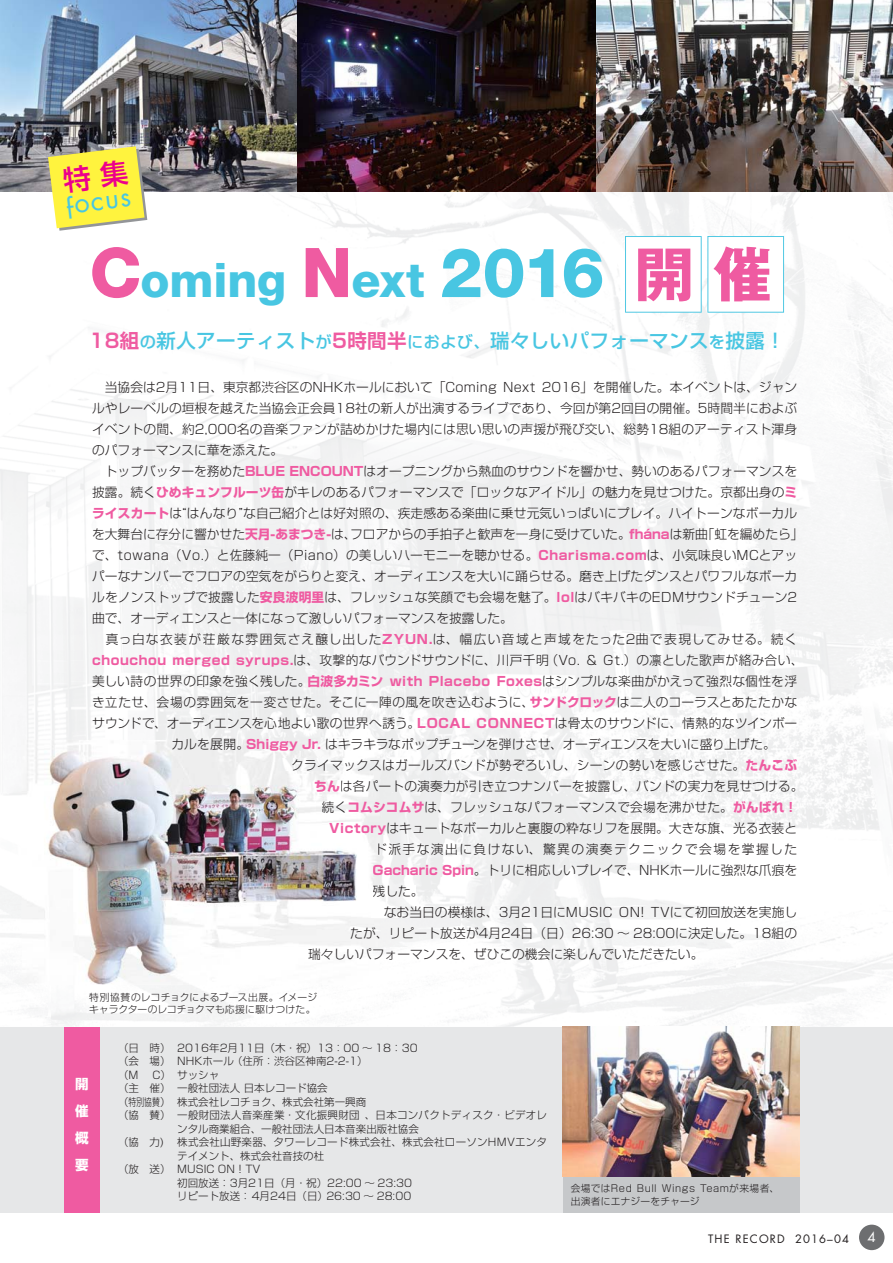
<style>
.page{position:relative;width:893px;height:1263px;background:#fff}
.page>*{position:absolute;margin:0;border:0;box-sizing:border-box;transform-origin:0 0}
.t1{font:800 47.7px "Helvetica Neue";letter-spacing:-.005em;color:#48c6e2}
.t2{font:27px "Futura";color:#48c6e2}
.t3{font:19.5px "Shin Go Pr 6 Medium 90 pv RKSJ H";letter-spacing:.02em;color:#48c6e2}
.t4{font:13.5px/27px "Shin Go Pr 6 Bold 90 pv RKSJ H";color:#fff;text-align:justify}
.t5{font:13.5px "Futura";color:#fff}
.t6{font:12.75px "Shin Go Pr 6 Light 90 pv RKSJ H";letter-spacing:.005em;color:#231f20}
.t7{font:12.75px "Shin Go Pr 6 Light 90 pv RKSJ H";letter-spacing:.03em;color:#231f20}
.t8{font:12.75px "Shin Go Pr 6 Light 90 pv RKSJ H";letter-spacing:.095em;color:#231f20}
.t9{font:12.75px "Shin Go Pr 6 Light 90 pv RKSJ H";letter-spacing:.115em;color:#231f20}
.t10{font:11.25px "Futura";letter-spacing:.1em;color:#231f20}
.t11{font:10.5px "Shin Go Pr 6 Light 90 pv RKSJ H";color:#231f20}
.t12{font:10.5px "Shin Go Pr 6 Light 90 pv RKSJ H";letter-spacing:.025em;color:#231f20}
.t13{font:10.5px "Shin Go Pr 6 Light 90 pv RKSJ H";letter-spacing:.02em;color:#231f20}
.t14{font:9.75px/12.8px "Shin Go Pr 6 Light 90 pv RKSJ H";letter-spacing:.025em;color:#231f20}
.s1{font-size:68.7px;color:#ef5ba1}
.s2{font-size:68.7px}
.s3{font-family:"Gothic MB101 Pr 6 Bold 90 pv RKSJ H";font-weight:400;font-size:59.1px;color:#ef5ba1}
.s4{font-family:"Shin Go Pr 6 De Bold 90 pv RKSJ H";color:#ef5ba1}
.s5{font-size:16.2px}
.s6{font-family:"Shin Go Pr 6 Bold 90 pv RKSJ H";color:#ef5ba1}
</style>
<div class="page">
<img style="left:0;top:191px;width:737px;height:568px">
<img style="left:737px;top:191px;width:156px;height:836px">
<img style="left:173px;top:738px;width:68px;height:2px">
<img style="left:247px;top:739px;width:74px;height:1px">
<img style="left:321px;top:738px;width:447px;height:12px">
<img style="left:380px;top:780px;width:415px;height:12px">
<svg style="left:380px;top:823px;width:6px;height:12px"></svg>
<img style="left:380px;top:843px;width:416px;height:12px">
<img style="left:386px;top:906px;width:410px;height:12px">
<img style="left:380px;top:927px;width:416px;height:12px">
<div style="left:0;top:1027px;width:893px;height:185px;background:#e6e7e8"></div>
<div style="left:64px;top:1027px;width:35px;height:185px;background:#ef5ba1"></div>
<div style="left:859px;top:1225px;width:25px;height:25px;background:#6d6e70;border-radius:50%"></div>
<img style="left:0;top:0;width:893px;height:191px">
<img style="left:22px;top:740px;width:358px;height:245px">
<img style="left:315px;top:780px;width:24px;height:12px">
<img style="left:322px;top:801px;width:23px;height:12px">
<img style="left:329px;top:823px;width:51px;height:12px">
<svg style="left:378px;top:843px;width:2px;height:12px"></svg>
<svg style="left:373px;top:865px;width:7px;height:12px"></svg>
<svg style="left:373px;top:885px;width:7px;height:12px"></svg>
<svg style="left:371px;top:906px;width:9px;height:12px"></svg>
<div style="left:563px;top:1063px;width:236px;height:149px;background:#c6c8ca"></div>
<svg style="left:625px;top:236px;width:159px;height:77px"></svg>
<img style="left:563px;top:1027px;width:236px;height:150px">
<svg style="left:48px;top:146px;width:99px;height:85px;background:#eee45d"></svg>
<h2 class="t2" style="left:64px;top:191px;width:67px;rotate:-7deg">focus</h2>
<h1 class="t1" style="left:89px;top:263px;width:685px"><span class="s1">C</span>oming <span class="s1">N</span>ext <span class="s2">2016</span> <span class="s3">開 催</span></h1>
<h3 class="t3" style="left:90px;top:333px;width:697px"><span class="s4">18組</span><span class="s5">の</span>新人アーティスト<span class="s5">が</span><span class="s4">5時間半</span><span class="s5">におよび、</span>瑞々しいパフォーマンス<span class="s5">を</span>披露！</h3>
<p class="t6" style="left:92px;top:382px;width:707px">　当協会は2月11日、東京都渋谷区のNHKホールにおいて「Coming Next 2016」を開催した。本イベントは、ジャン</p>
<p class="t6" style="left:92px;top:403px;width:706px">ルやレーベルの垣根を越えた当協会正会員18社の新人が出演するライブであり、今回が第2回目の開催。5時間半におよぶ</p>
<p class="t6" style="left:92px;top:424px;width:707px">イベントの間、約2,000名の音楽ファンが詰めかけた場内には思い思いの声援が飛び交い、総勢18組のアーティスト渾身</p>
<p class="t6" style="left:92px;top:445px;width:193px">のパフォーマンスに華を添えた。</p>
<p class="t6" style="left:92px;top:466px;width:706px">　トップバッターを務めた<span class="s6">BLUE ENCOUNT</span>はオープニングから熱血のサウンドを響かせ、勢いのあるパフォーマンスを</p>
<p class="t6" style="left:92px;top:487px;width:706px">披露。続く<span class="s6">ひめキュンフルーツ缶</span>がキレのあるパフォーマンスで「ロックなアイドル」の魅力を見せつけた。京都出身の<span class="s6">ミ</span></p>
<p class="t6" style="left:92px;top:508px;width:707px"><span class="s6">ライスカート</span>は“はんなり”な自己紹介とは好対照の、疾走感ある楽曲に乗せ元気いっぱいにプレイ。ハイトーンなボーカル</p>
<p class="t6" style="left:92px;top:529px;width:713px">を大舞台に存分に響かせた<span class="s6">天月-あまつき-</span>は、フロアからの手拍子と歓声を一身に受けていた。<span class="s6">fhána</span>は新曲「虹を編めたら」</p>
<p class="t6" style="left:92px;top:550px;width:706px">で、towana（Vo.）と佐藤純一（Piano）の美しいハーモニーを聴かせる。<span class="s6">Charisma.com</span>は、小気味良いMCとアッ</p>
<p class="t6" style="left:92px;top:571px;width:707px">パーなナンバーでフロアの空気をがらりと変え、オーディエンスを大いに踊らせる。磨き上げたダンスとパワフルなボーカ</p>
<p class="t6" style="left:92px;top:592px;width:707px">ルをノンストップで披露した<span class="s6">安良波明里</span>は、フレッシュな笑顔でも会場を魅了。<span class="s6">lol</span>はバキバキのEDMサウンドチューン2</p>
<p class="t6" style="left:92px;top:613px;width:422px">曲で、オーディエンスと一体になって激しいパフォーマンスを披露した。</p>
<p class="t8" style="left:92px;top:634px;width:707px">　真っ白な衣装が荘厳な雰囲気さえ醸し出した<span class="s6">ZYUN.</span>は、幅広い音域と声域をたった2曲で表現してみせる。続く</p>
<p class="t6" style="left:92px;top:655px;width:713px"><span class="s6">chouchou merged syrups.</span>は、攻撃的なバウンドサウンドに、川戸千明（Vo. &amp; Gt.）の凛とした歌声が絡み合い、</p>
<p class="t6" style="left:92px;top:676px;width:706px">美しい詩の世界の印象を強く残した。<span class="s6">白波多カミン with Placebo Foxes</span>はシンプルな楽曲がかえって強烈な個性を浮</p>
<p class="t7" style="left:92px;top:697px;width:707px">き立たせ、会場の雰囲気を一変させた。そこに一陣の風を吹き込むように、<span class="s6">サンドクロック</span>は二人のコーラスとあたたかな</p>
<p class="t6" style="left:92px;top:718px;width:707px">サウンドで、オーディエンスを心地よい歌の世界へ誘う。<span class="s6">LOCAL CONNECT</span>は骨太のサウンドに、情熱的なツインボー</p>
<p class="t6" style="left:172px;top:739px;width:606px">カルを展開。<span class="s6">Shiggy Jr.</span> はキラキラなポップチューンを弾けさせ、オーディエンスを大いに盛り上げた。</p>
<p class="t6" style="left:278px;top:760px;width:521px">　クライマックスはガールズバンドが勢ぞろいし、シーンの勢いを感じさせた。<span class="s6">たんこぶ</span></p>
<p class="t6" style="left:314px;top:781px;width:491px"><span class="s6">ちん</span>は各パートの演奏力が引き立つナンバーを披露し、バンドの実力を見せつける。</p>
<p class="t6" style="left:322px;top:802px;width:477px">続く<span class="s6">コムシコムサ</span>は、フレッシュなパフォーマンスで会場を沸かせた。<span class="s6">がんばれ！</span></p>
<p class="t6" style="left:329px;top:823px;width:470px"><span class="s6">Victory</span>はキュートなボーカルと裏腹の粋なリフを展開。大きな旗、光る衣装と</p>
<p class="t9" style="left:374px;top:844px;width:424px">ド派手な演出に負けない、驚異の演奏テクニックで会場を掌握した</p>
<p class="t6" style="left:373px;top:865px;width:426px"><span class="s6">Gacharic Spin</span>。トリに相応しいプレイで、NHKホールに強烈な爪痕を</p>
<p class="t6" style="left:373px;top:886px;width:53px">残した。</p>
<p class="t6" style="left:371px;top:907px;width:428px">　なお当日の模様は、3月21日にMUSIC ON! TVにて初回放送を実施し</p>
<p class="t6" style="left:350px;top:928px;width:448px">たが、リピート放送が4月24日（日）26:30 ～ 28:00に決定した。18組の</p>
<p class="t6" style="left:308px;top:949px;width:397px">瑞々しいパフォーマンスを、ぜひこの機会に楽しんでいただきたい。</p>
<p class="t14" style="left:89px;top:992px;width:229px">特別協賛のレコチョクによるブース出展。イメージキャラクターのレコチョクマも応援に駆けつけた。</p>
<p class="t4" style="left:75px;top:1073px;width:15px">開催概要</p>
<p class="t11" style="left:118px;top:1044px;width:301px">（日　時） 2016年2月11日（木・祝）13：00 ～ 18：30</p>
<p class="t11" style="left:118px;top:1057px;width:251px">（会　場） NHKホール （住所：渋谷区神南2-2-1）</p>
<p class="t11" style="left:118px;top:1071px;width:103px">（M 　C） サッシャ</p>
<p class="t11" style="left:118px;top:1084px;width:211px">（主　催） 一般社団法人 日本レコード協会</p>
<p class="t11" style="left:118px;top:1098px;width:250px">（特別協賛） 株式会社レコチョク、株式会社第一興商</p>
<p class="t12" style="left:118px;top:1111px;width:431px">（協　賛） 一般財団法人音楽産業・文化振興財団 、日本コンパクトディスク・ビデオレ</p>
<p class="t11" style="left:177px;top:1125px;width:243px">ンタル商業組合、一般社団法人日本音楽出版社協会</p>
<p class="t11" style="left:118px;top:1138px;width:47px">（協　力)</p>
<p class="t13" style="left:177px;top:1138px;width:371px">株式会社山野楽器、タワーレコード株式会社、株式会社ローソンHMVエンタ</p>
<p class="t11" style="left:177px;top:1152px;width:149px">テイメント、株式会社音技の杜</p>
<p class="t11" style="left:118px;top:1165px;width:144px">（放　送） MUSIC ON ! TV</p>
<p class="t11" style="left:177px;top:1179px;width:236px">初回放送：3月21日（月・祝）22:00 ～ 23:30</p>
<p class="t11" style="left:177px;top:1192px;width:235px">リピート放送： 4月24日（日）26:30 ～ 28:00</p>
<p class="t14" style="left:571px;top:1183px;width:210px">会場ではRed Bull Wings Teamが来場者、出演者にエナジーをチャージ</p>
<p class="t10" style="left:708px;top:1234px;width:142px">THE RECORD 2016–04</p>
<p class="t5" style="left:867px;top:1231px;width:10px">4</p>
</div>
